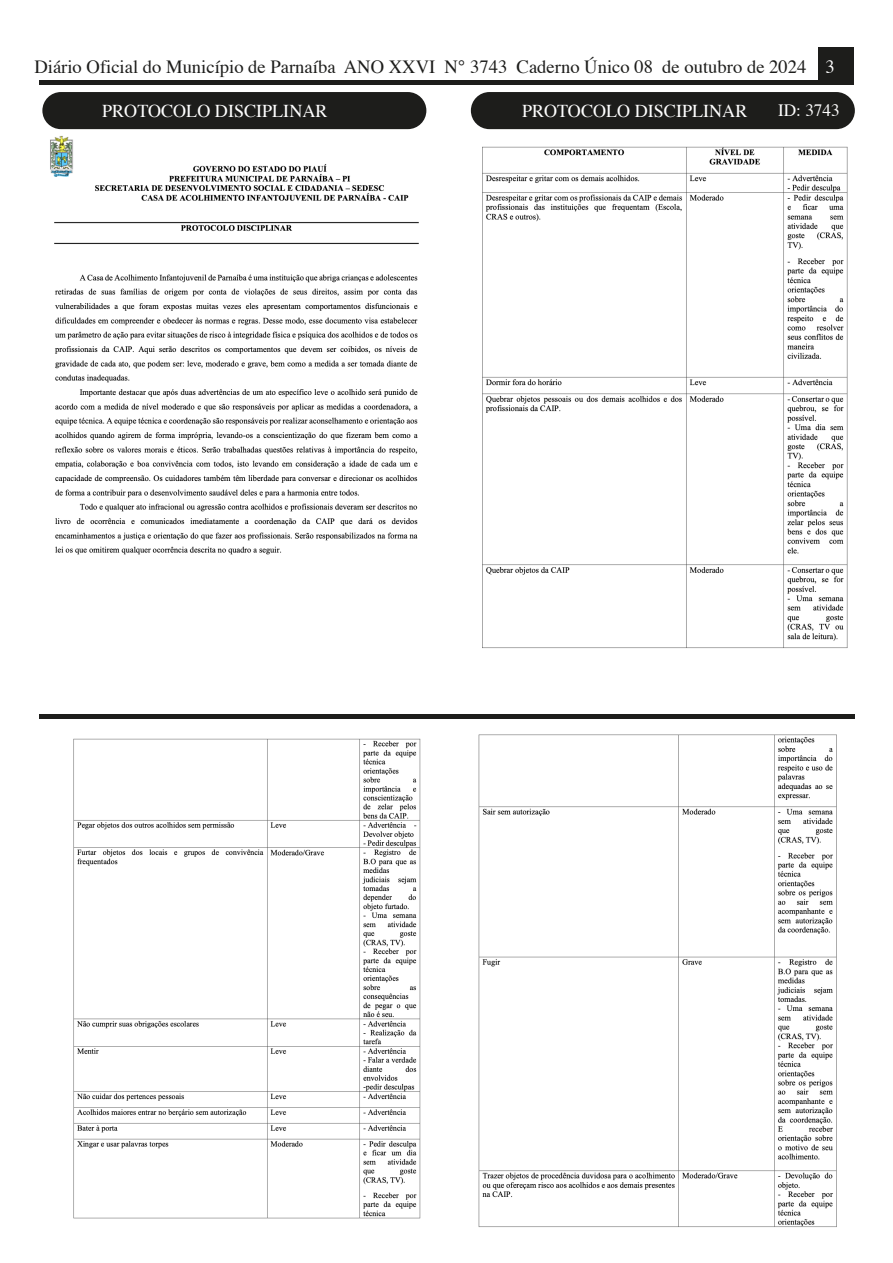
<style>
.page{position:relative;width:893px;height:1263px;background:#fff}
.page>*{position:absolute;margin:0;border:0;box-sizing:border-box;transform-origin:0 0}
.t1{font:18.6px "Times";color:#1d1d1b}
.t2{font:18.15px "Times";color:#fff}
.t3{font:17.25px "Times";color:#fff}
.s1{color:#fff}
</style>
<div class="page">
<hr style="left:39px;top:714px;width:815px;height:4px;background:#1d1d1b">
<div style="left:40px;top:80px;width:778px;height:5px;background:#1d1d1b"></div>
<div style="left:818px;top:47px;width:36px;height:38px;background:#1d1d1b"></div>
<div style="left:471px;top:92px;width:384px;height:37px;background:#1d1d1b;border-radius:19px"></div>
<div style="left:42px;top:92px;width:384px;height:37px;background:#1d1d1b;border-radius:19px"></div>
<img style="left:50px;top:136px;width:369px;height:419px">
<img style="left:482px;top:146px;width:366px;height:502px">
<img style="left:73px;top:738px;width:348px;height:481px">
<img style="left:478px;top:734px;width:359px;height:493px">
<p class="t1" style="left:34px;top:49px;width:802px">Diário Oficial do Município de Parnaíba ANO XXVI N° 3743 Caderno Único 08 de outubro de 2024 <span class="s1">3</span></p>
<p class="t2" style="left:102px;top:94px;width:227px">PROTOCOLO DISCIPLINAR</p>
<p class="t2" style="left:522px;top:94px;width:227px">PROTOCOLO DISCIPLINAR</p>
<p class="t3" style="left:778px;top:94px;width:63px">ID: 3743</p>
</div>
